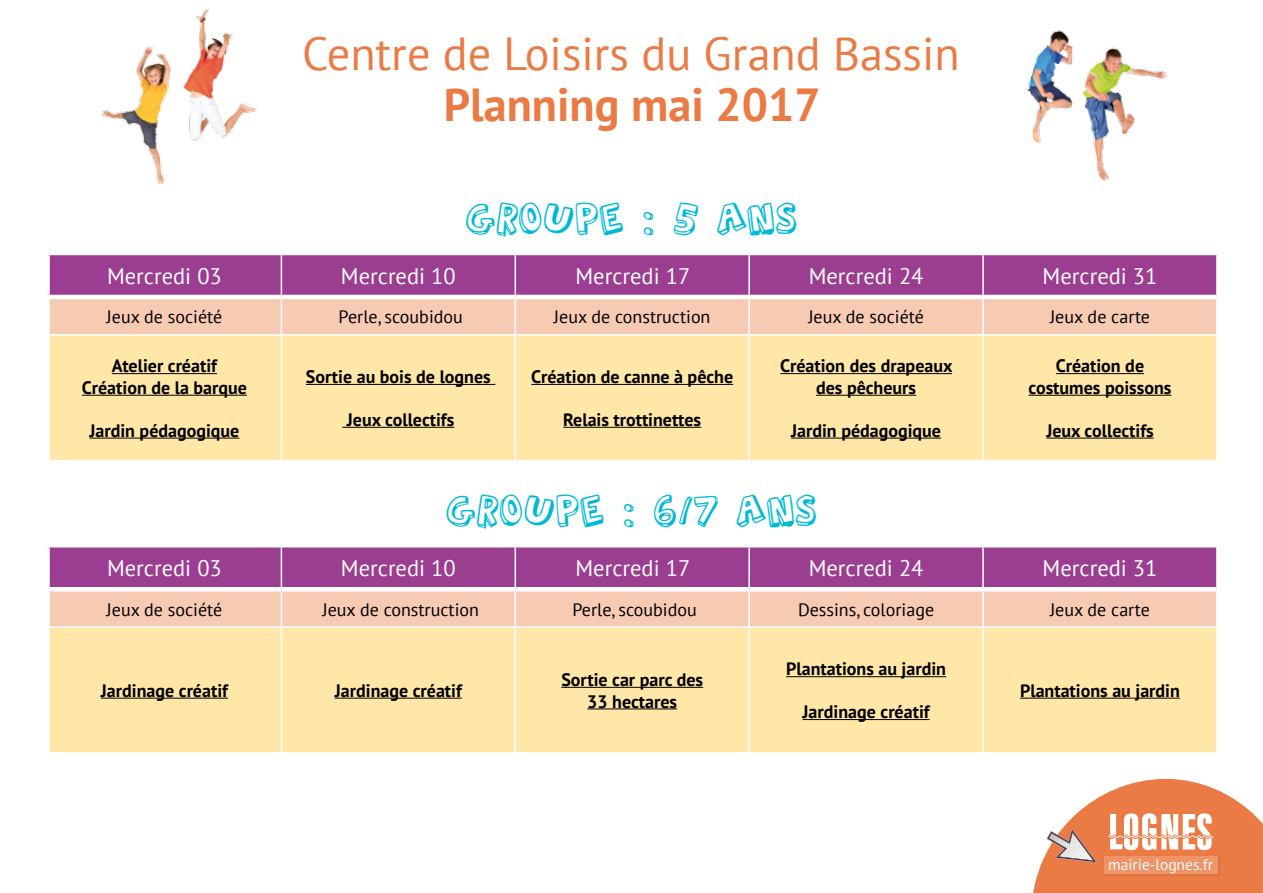
<style>
.page{position:relative;width:1263px;height:893px;background:#fff}
.page>*{position:absolute;margin:0;border:0;box-sizing:border-box;transform-origin:0 0}
.t1{font:46.2px "PT Sans";color:#ea7b44}
.t2{font:700 46.2px "PT Sans";color:#ea7b44}
.t3{font:42.9px "Action Jackson";color:#00bad5}
.t4{font:22.5px "PT Sans";color:#fff}
.t5{font:700 18px/21.6px "PT Sans";color:#000;text-align:center}
.t6{font:18px "PT Sans";color:#000}
.t7{font:15.45px "PT Sans";color:#fff}
</style>
<div class="page">
<svg style="left:1033px;top:779px;width:230px;height:114px"></svg>
<div style="left:50px;top:255px;width:1166px;height:40px;background:#9b3e92"></div>
<div style="left:50px;top:299px;width:1166px;height:35px;background:#f7cab4"></div>
<div style="left:50px;top:336px;width:1166px;height:124px;background:#ffe7a7"></div>
<hr style="left:281px;top:255px;width:1px;height:40px;background:#fff">
<hr style="left:514px;top:255px;width:2px;height:40px;background:#fff">
<hr style="left:748px;top:255px;width:2px;height:40px;background:#fff">
<hr style="left:982px;top:255px;width:2px;height:40px;background:#fff">
<hr style="left:281px;top:299px;width:1px;height:35px;background:#fff">
<hr style="left:514px;top:299px;width:2px;height:35px;background:#fff">
<hr style="left:748px;top:299px;width:2px;height:35px;background:#fff">
<hr style="left:982px;top:299px;width:2px;height:35px;background:#fff">
<hr style="left:281px;top:336px;width:1px;height:124px;background:#fff">
<hr style="left:514px;top:336px;width:2px;height:124px;background:#fff">
<hr style="left:748px;top:336px;width:2px;height:124px;background:#fff">
<hr style="left:982px;top:336px;width:2px;height:124px;background:#fff">
<hr style="left:112px;top:373px;width:105px;height:1px;background:#000">
<hr style="left:82px;top:395px;width:165px;height:1px;background:#000">
<hr style="left:89px;top:438px;width:150px;height:1px;background:#000">
<hr style="left:306px;top:384px;width:189px;height:1px;background:#000">
<hr style="left:342px;top:427px;width:112px;height:1px;background:#000">
<hr style="left:531px;top:384px;width:202px;height:1px;background:#000">
<hr style="left:563px;top:427px;width:138px;height:1px;background:#000">
<hr style="left:780px;top:373px;width:172px;height:1px;background:#000">
<hr style="left:816px;top:395px;width:100px;height:1px;background:#000">
<hr style="left:791px;top:438px;width:150px;height:1px;background:#000">
<hr style="left:1056px;top:373px;width:88px;height:1px;background:#000">
<hr style="left:1028px;top:395px;width:143px;height:1px;background:#000">
<hr style="left:1046px;top:438px;width:108px;height:1px;background:#000">
<div style="left:50px;top:547px;width:1166px;height:40px;background:#9b3e92"></div>
<div style="left:50px;top:591px;width:1166px;height:35px;background:#f7cab4"></div>
<div style="left:50px;top:628px;width:1166px;height:124px;background:#ffe7a7"></div>
<hr style="left:281px;top:547px;width:1px;height:40px;background:#fff">
<hr style="left:514px;top:547px;width:2px;height:40px;background:#fff">
<hr style="left:748px;top:547px;width:2px;height:40px;background:#fff">
<hr style="left:982px;top:547px;width:2px;height:40px;background:#fff">
<hr style="left:281px;top:591px;width:1px;height:35px;background:#fff">
<hr style="left:514px;top:591px;width:2px;height:35px;background:#fff">
<hr style="left:748px;top:591px;width:2px;height:35px;background:#fff">
<hr style="left:982px;top:591px;width:2px;height:35px;background:#fff">
<hr style="left:281px;top:628px;width:1px;height:124px;background:#fff">
<hr style="left:514px;top:628px;width:2px;height:124px;background:#fff">
<hr style="left:748px;top:628px;width:2px;height:124px;background:#fff">
<hr style="left:982px;top:628px;width:2px;height:124px;background:#fff">
<hr style="left:101px;top:698px;width:127px;height:1px;background:#000">
<hr style="left:335px;top:698px;width:127px;height:1px;background:#000">
<hr style="left:561px;top:687px;width:142px;height:1px;background:#000">
<hr style="left:587px;top:708px;width:90px;height:1px;background:#000">
<hr style="left:786px;top:676px;width:160px;height:1px;background:#000">
<hr style="left:803px;top:719px;width:127px;height:1px;background:#000">
<hr style="left:1020px;top:698px;width:160px;height:1px;background:#000">
<img style="left:1026px;top:30px;width:142px;height:151px">
<img style="left:101px;top:8px;width:156px;height:176px">
<h1 class="t1" style="left:302px;top:24px;width:659px">Centre de Loisirs du Grand Bassin</h1>
<h1 class="t2" style="left:444px;top:74px;width:378px">Planning mai 2017</h1>
<h2 class="t3" style="left:465px;top:199px;width:334px">GROUPE : 5 ANS</h2>
<p class="t4" style="left:107px;top:262px;width:116px">Mercredi 03</p>
<p class="t4" style="left:341px;top:262px;width:116px">Mercredi 10</p>
<p class="t4" style="left:575px;top:262px;width:116px">Mercredi 17</p>
<p class="t4" style="left:809px;top:262px;width:116px">Mercredi 24</p>
<p class="t4" style="left:1043px;top:262px;width:116px">Mercredi 31</p>
<p class="t6" style="left:107px;top:306px;width:117px">Jeux de société</p>
<p class="t6" style="left:339px;top:306px;width:126px">Perle, scoubidou</p>
<p class="t6" style="left:554px;top:306px;width:158px">Jeux de construction</p>
<p class="t6" style="left:808px;top:306px;width:117px">Jeux de société</p>
<p class="t6" style="left:1050px;top:306px;width:102px">Jeux de carte</p>
<p class="t5" style="left:82px;top:355px;width:166px">Atelier créatif<br>Création de la barque</p>
<p class="t5" style="left:89px;top:419px;width:151px">Jardin pédagogique</p>
<p class="t5" style="left:780px;top:355px;width:174px">Création des drapeaux des pêcheurs</p>
<p class="t5" style="left:791px;top:419px;width:151px">Jardin pédagogique</p>
<p class="t5" style="left:1028px;top:355px;width:144px">Création de costumes poissons</p>
<p class="t5" style="left:1046px;top:419px;width:109px">Jeux collectifs</p>
<p class="t5" style="left:531px;top:366px;width:203px">Création de canne à pêche</p>
<p class="t5" style="left:563px;top:408px;width:139px">Relais trottinettes</p>
<p class="t5" style="left:306px;top:366px;width:186px">Sortie au bois de lognes</p>
<p class="t5" style="left:347px;top:408px;width:109px">Jeux collectifs</p>
<h2 class="t3" style="left:446px;top:491px;width:373px">GROUPE : 6/7 ANS</h2>
<p class="t4" style="left:107px;top:554px;width:116px">Mercredi 03</p>
<p class="t4" style="left:341px;top:554px;width:116px">Mercredi 10</p>
<p class="t4" style="left:575px;top:554px;width:116px">Mercredi 17</p>
<p class="t4" style="left:809px;top:554px;width:116px">Mercredi 24</p>
<p class="t4" style="left:1043px;top:554px;width:116px">Mercredi 31</p>
<p class="t6" style="left:107px;top:598px;width:117px">Jeux de société</p>
<p class="t6" style="left:322px;top:598px;width:158px">Jeux de construction</p>
<p class="t6" style="left:572px;top:598px;width:126px">Perle, scoubidou</p>
<p class="t6" style="left:798px;top:598px;width:138px">Dessins, coloriage</p>
<p class="t6" style="left:1050px;top:598px;width:102px">Jeux de carte</p>
<p class="t5" style="left:101px;top:679px;width:128px">Jardinage créatif</p>
<p class="t5" style="left:335px;top:679px;width:128px">Jardinage créatif</p>
<p class="t5" style="left:561px;top:668px;width:143px">Sortie car parc des<br>33 hectares</p>
<p class="t5" style="left:786px;top:658px;width:161px">Plantations au jardin</p>
<p class="t5" style="left:803px;top:701px;width:128px">Jardinage créatif</p>
<p class="t5" style="left:1020px;top:679px;width:161px">Plantations au jardin</p>
<p class="t7" style="left:1108px;top:854px;width:106px">mairie-lognes.fr</p>
</div>
